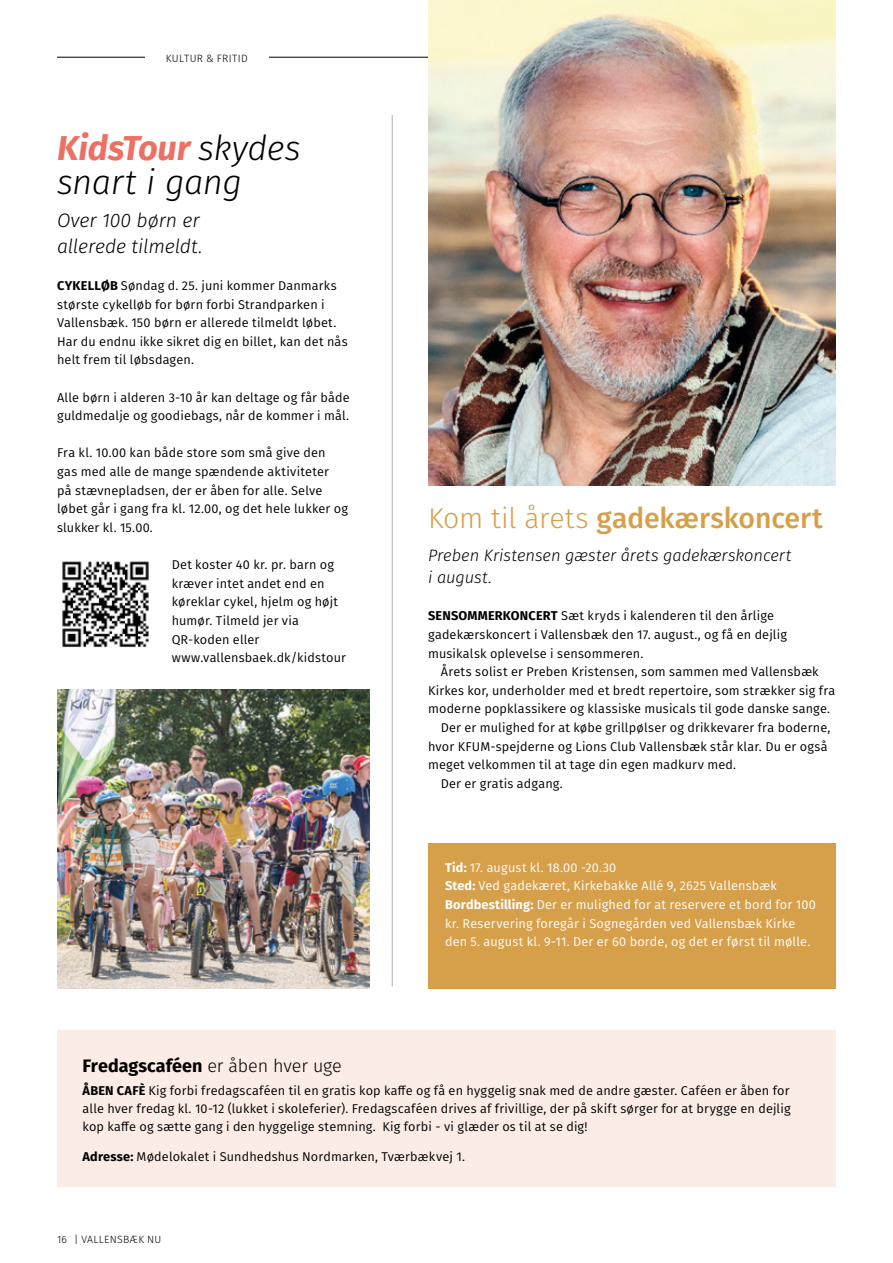
<style>
.page{position:relative;width:893px;height:1263px;background:#fff}
.page>*{position:absolute;margin:0;border:0;box-sizing:border-box;transform-origin:0 0}
.t1{font:italic 300 34.5px/34.5px "Fira Sans";letter-spacing:-.015em;color:#000}
.t2{font:500 28.5px "Fira Sans";letter-spacing:-.005em;color:#d69f4a}
.t3{font:italic 300 19.5px/25.5px "Fira Sans";letter-spacing:-.01em;color:#000}
.t4{font:700 18px "Fira Sans";color:#000}
.t5{font:italic 300 16.5px/22.5px "Fira Sans";color:#000}
.t6{font:12.75px/18.6px "Fira Sans";letter-spacing:.01em;color:#000}
.t7{font:12.75px/18.6px "Fira Sans";letter-spacing:.01em;color:#fff}
.t8{font:300 10.65px "Fira Sans";letter-spacing:.03em;color:#000}
.t9{font:300 10.5px "Fira Sans";letter-spacing:.025em;color:#000}
.s1{font-weight:700;color:#ec7164}
.s2{font-weight:700}
.s3{font-weight:300}
</style>
<div class="page">
<hr style="left:57px;top:57px;width:778px;height:1px;background:#000">
<div style="left:145px;top:39px;width:124px;height:36px;background:#fff"></div>
<div style="left:428px;top:843px;width:408px;height:145px;background:#d69f4a"></div>
<div style="left:57px;top:1030px;width:779px;height:157px;background:#fbece5"></div>
<hr style="left:392px;top:115px;width:1px;height:871px;background:#b3b2b2">
<img style="left:428px;top:0;width:408px;height:485px">
<img style="left:57px;top:690px;width:312px;height:298px">
<img style="left:62px;top:561px;width:87px;height:87px">
<p class="t8" style="left:166px;top:51px;width:84px">KULTUR &amp; FRITID</p>
<h1 class="t1" style="left:57px;top:130px;width:245px"><span class="s1">KidsTour</span> skydes snart i gang</h1>
<h3 class="t3" style="left:57px;top:208px;width:147px">Over 100 børn er allerede tilmeldt.</h3>
<p class="t6" style="left:57px;top:276px;width:292px"><span class="s2">CYKELLØB</span> Søndag d. 25. juni kommer Danmarks største cykelløb for børn forbi Strandparken i Vallensbæk. 150 børn er allerede tilmeldt løbet.<br>Har du endnu ikke sikret dig en billet, kan det nås helt frem til løbsdagen.</p>
<p class="t6" style="left:57px;top:388px;width:294px">Alle børn i alderen 3-10 år kan deltage og får både guldmedalje og goodiebags, når de kommer i mål.</p>
<p class="t6" style="left:57px;top:443px;width:293px">Fra kl. 10.00 kan både store som små give den gas med alle de mange spændende aktiviteter<br>på stævnepladsen, der er åben for alle. Selve løbet går i gang fra kl. 12.00, og det hele lukker og slukker kl. 15.00.</p>
<p class="t6" style="left:172px;top:555px;width:176px">Det koster 40 kr. pr. barn og kræver intet andet end en køreklar cykel, hjelm og højt humør. Tilmeld jer via<br>QR-koden eller www.vallensbaek.dk/kidstour</p>
<h2 class="t2" style="left:428px;top:495px;width:396px"><span class="s3">Kom til årets</span> gadekærskoncert</h2>
<p class="t5" style="left:428px;top:544px;width:365px">Preben Kristensen gæster årets gadekærskoncert i august.</p>
<p class="t6" style="left:428px;top:606px;width:360px"><span class="s2">SENSOMMERKONCERT</span> Sæt kryds i kalenderen til den årlige gadekærskoncert i Vallensbæk den 17. august., og få en dejlig musikalsk oplevelse i sensommeren.</p>
<p class="t6" style="left:441px;top:662px;width:379px">Årets solist er Preben Kristensen, som sammen med Vallensbæk</p>
<p class="t6" style="left:428px;top:681px;width:409px">Kirkes kor, underholder med et bredt repertoire, som strækker sig fra</p>
<p class="t6" style="left:428px;top:699px;width:404px">moderne popklassikere og klassiske musicals til gode danske sange.</p>
<p class="t6" style="left:441px;top:718px;width:391px">Der er mulighed for at købe grillpølser og drikkevarer fra boderne,</p>
<p class="t6" style="left:428px;top:736px;width:401px">hvor KFUM-spejderne og Lions Club Vallensbæk står klar. Du er også</p>
<p class="t6" style="left:428px;top:755px;width:310px">meget velkommen til at tage din egen madkurv med.</p>
<p class="t6" style="left:441px;top:774px;width:124px">Der er gratis adgang.</p>
<p class="t7" style="left:445px;top:858px;width:372px"><span class="s2">Tid:</span> 17. august kl. 18.00 -20.30<br><span class="s2">Sted:</span> Ved gadekæret, Kirkebakke Allé 9, 2625 Vallensbæk <span class="s2">Bordbestilling:</span> Der er mulighed for at reservere et bord for 100 kr. Reservering foregår i Sognegården ved Vallensbæk Kirke den 5. august kl. 9-11. Der er 60 borde, og det er først til mølle.</p>
<h3 class="t4" style="left:83px;top:1051px;width:261px">Fredagscaféen <span class="s3">er åben hver uge</span></h3>
<p class="t6" style="left:83px;top:1081px;width:710px;line-height:18px;text-align:justify"><span class="s2">ÅBEN CAFÈ</span> Kig forbi fredagscaféen til en gratis kop kaffe og få en hyggelig snak med de andre gæster. Caféen er åben for alle hver fredag kl. 10-12 (lukket i skoleferier). Fredagscaféen drives af frivillige, der på skift sørger for at brygge en dejlig kop kaffe og sætte gang i den hyggelige stemning. Kig forbi - vi glæder os til at se dig!</p>
<p class="t6" style="left:83px;top:1147px;width:384px"><span class="s2">Adresse:</span> Mødelokalet i Sundhedshus Nordmarken, Tværbækvej 1.</p>
<p class="t9" style="left:57px;top:1232px;width:106px">16 | VALLENSBÆK NU</p>
</div>
